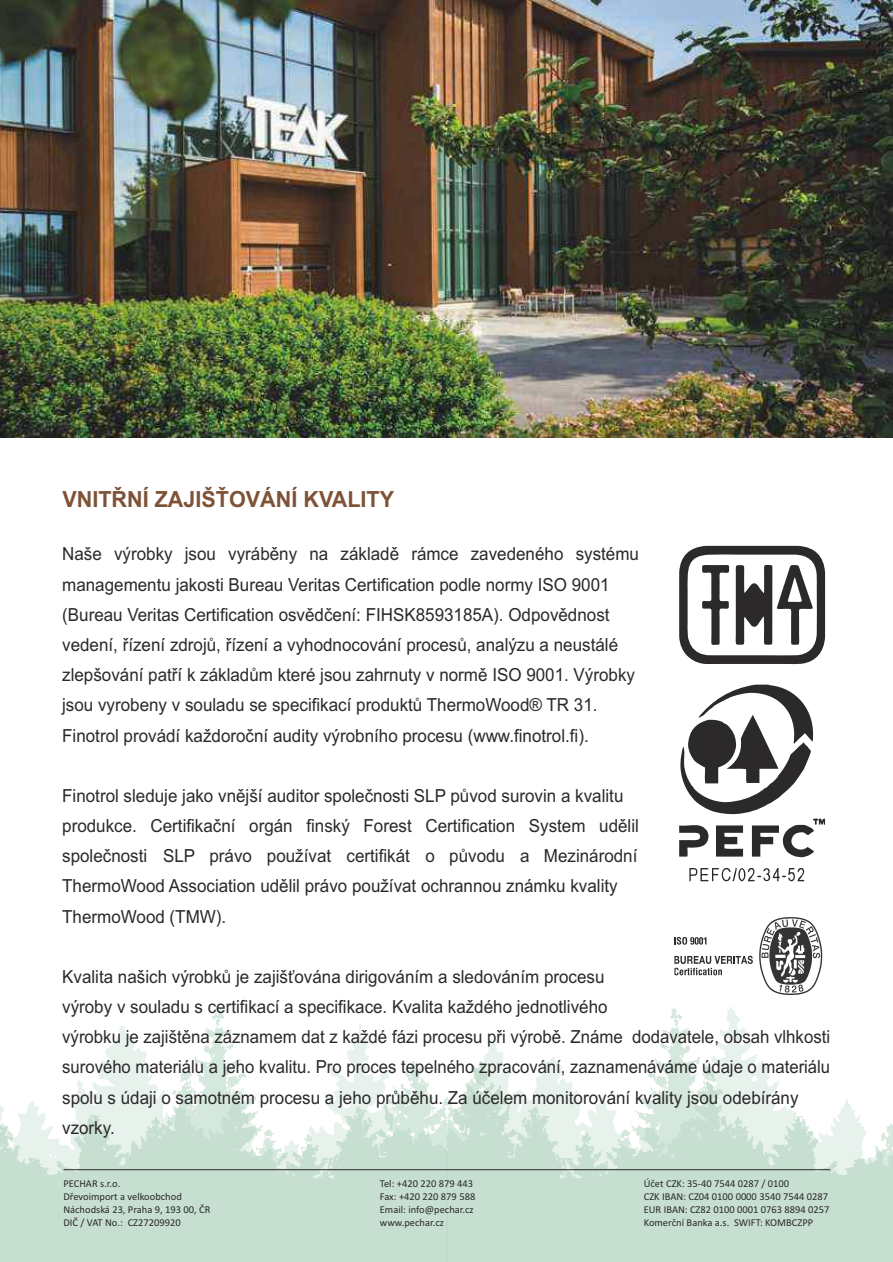
<style>
.page{position:relative;width:893px;height:1262px;background:#fff}
.page>*{position:absolute;margin:0;border:0;box-sizing:border-box;transform-origin:0 0}
.t1{font:700 22.2px "Arial";color:#7d5236}
.t2{font:18px/30.2px "Arial";color:#2b2929;scale:.94 1}
.t3{font:10.5px/12.8px "Calibri";color:#2b2929}
</style>
<div class="page">
<img style="left:0;top:1025px;width:893px;height:237px">
<svg style="left:674px;top:937px;width:32px;height:7px"></svg>
<svg style="left:759px;top:917px;width:63px;height:78px"></svg>
<svg style="left:679px;top:684px;width:146px;height:173px"></svg>
<svg style="left:689px;top:867px;width:116px;height:15px"></svg>
<svg style="left:679px;top:546px;width:146px;height:118px"></svg>
<img style="left:0;top:0;width:892px;height:438px">
<svg style="left:674px;top:955px;width:78px;height:20px"></svg>
<hr style="left:63px;top:1169px;width:767px;height:1px;background:#2b2929">
<p class="t1" style="left:62px;top:491px;width:333px">VNITŘNÍ ZAJIŠŤOVÁNÍ KVALITY</p>
<p class="t2" style="left:62px;top:541px;width:615px">Naše výrobky jsou vyráběny na základě rámce zavedeného systému managementu jakosti Bureau Veritas Certification podle normy ISO 9001 (Bureau Veritas Certification osvědčení: FIHSK8593185A). Odpovědnost vedení, řízení zdrojů, řízení a vyhodnocování procesů, analýzu a neustálé zlepšování patří k základům které jsou zahrnuty v normě ISO 9001. Výrobky jsou vyrobeny v souladu se specifikací produktů ThermoWood® TR 31.<br>Finotrol provádí každoroční audity výrobního procesu (www.finotrol.fi).</p>
<p class="t2" style="left:62px;top:782px;width:615px">Finotrol sleduje jako vnější auditor společnosti SLP původ surovin a kvalitu produkce. Certifikační orgán finský Forest Certification System udělil společnosti SLP právo používat certifikát o původu a Mezinárodní ThermoWood Association udělil právo používat ochrannou známku kvality ThermoWood (TMW).</p>
<p class="t2" style="left:62px;top:963px;width:818px">Kvalita našich výrobků je zajišťována dirigováním a sledováním procesu<br>výroby v souladu s certifikací a specifikace. Kvalita každého jednotlivého<br>výrobku je zajištěna záznamem dat z každé fázi procesu při výrobě. Známe dodavatele, obsah vlhkosti surového materiálu a jeho kvalitu. Pro proces tepelného zpracování, zaznamenáváme údaje o materiálu spolu s údaji o samotném procesu a jeho průběhu. Za účelem monitorování kvality jsou odebírány vzorky.</p>
<p class="t3" style="left:63px;top:1178px;width:148px">PECHAR s.r.o.<br>Dřevoimport a velkoobchod<br>Náchodská 23, Praha 9, 193 00, ČR<br>DIČ / VAT No.: CZ27209920</p>
<p class="t3" style="left:643px;top:1178px;width:187px">Účet CZK: 35-40 7544 0287 / 0100<br>CZK IBAN: CZ04 0100 0000 3540 7544 0287<br>EUR IBAN: CZ82 0100 0001 0763 8894 0257<br>Komerční Banka a.s. SWIFT: KOMBCZPP</p>
<p class="t3" style="left:380px;top:1178px;width:97px">Tel: +420 220 879 443<br>Fax: +420 220 879 588<br>Email: info@pechar.cz www.pechar.cz</p>
</div>
